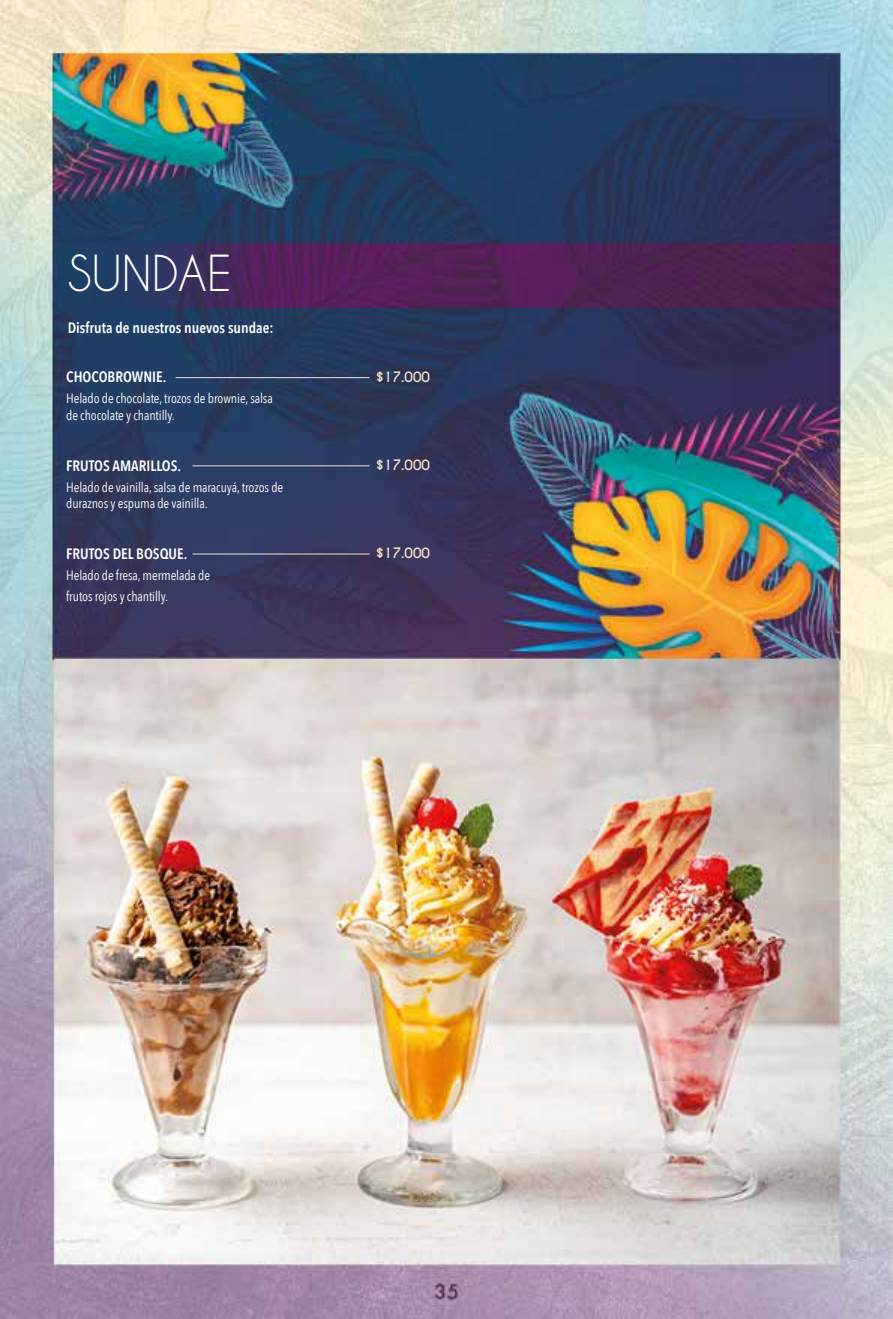
<style>
.page{position:relative;width:893px;height:1319px;background:#fff}
.page>*{position:absolute;margin:0;border:0;box-sizing:border-box;transform-origin:0 0}
.t1{font:46.5px "Caviar Dreams";color:#fff}
.t2{font:600 15px "Avenir Next Condensed";color:#fff}
.t3{font:13.5px/16.5px "Avenir Next Condensed";letter-spacing:-.01em;color:#fff}
.t4{font:700 13.5px "Caviar Dreams";color:#fce6ce}
</style>
<div class="page">
<img style="left:0;top:0;width:892px;height:1318px">
<svg style="left:54px;top:242px;width:786px;height:65px;background:#482558"></svg>
<hr style="left:176px;top:377px;width:194px;height:1px;background:#e8e1d6">
<hr style="left:192px;top:465px;width:178px;height:1px;background:#e8e1d6">
<hr style="left:192px;top:553px;width:178px;height:1px;background:#e8e1d6">
<h1 class="t1" style="left:68px;top:245px;width:165px">SUNDAE</h1>
<p class="t2" style="left:68px;top:315px;width:207px">Disfruta de nuestros nuevos sundae:</p>
<p class="t2" style="left:66px;top:364px;width:102px">CHOCOBROWNIE.</p>
<p class="t3" style="left:66px;top:390px;width:208px">Helado de chocolate, trozos de brownie, salsa de chocolate y chantilly.</p>
<p class="t2" style="left:66px;top:452px;width:116px">FRUTOS AMARILLOS.</p>
<p class="t3" style="left:66px;top:478px;width:219px">Helado de vainilla, salsa de maracuyá, trozos de duraznos y espuma de vainilla.</p>
<p class="t2" style="left:66px;top:540px;width:123px">FRUTOS DEL BOSQUE.</p>
<p class="t3" style="left:66px;top:564px;width:145px;line-height:21px">Helado de fresa, mermelada de frutos rojos y chantilly.</p>
<p class="t4" style="left:377px;top:368px;width:55px">$17.000</p>
<p class="t4" style="left:377px;top:456px;width:55px">$17.000</p>
<p class="t4" style="left:377px;top:545px;width:55px">$17.000</p>
</div>
